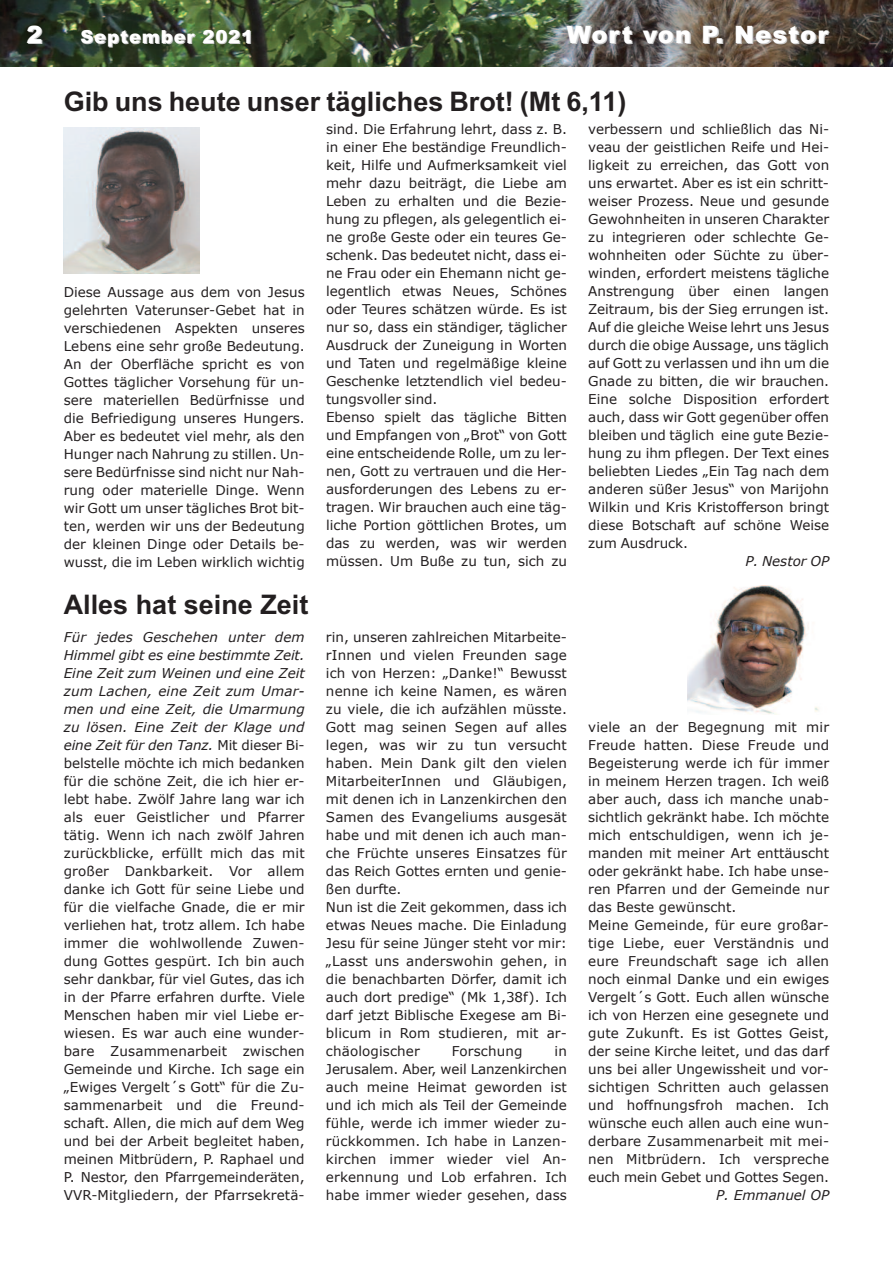
<style>
.page{position:relative;width:893px;height:1263px;background:#fff}
.page>*{position:absolute;margin:0;border:0;box-sizing:border-box;transform-origin:0 0}
.t1{font:700 27px "Arial";color:#231f20}
.t2{font:900 24px "Arial";letter-spacing:.05em;color:#fff}
.t3{font:900 18px "Arial";letter-spacing:.05em;color:#fff}
.t4{font:13.5px/18px "Verdana";color:#231f20;text-align:justify}
.t5{font:italic 13.5px "Verdana";color:#231f20}
.s1{font-style:italic}
</style>
<div class="page">
<img style="left:0;top:0;width:893px;height:66px">
<img style="left:64px;top:128px;width:135px;height:146px">
<img style="left:688px;top:585px;width:131px;height:129px">
<h2 class="t2" style="left:26px;top:20px;width:18px">2</h2>
<h3 class="t3" style="left:80px;top:26px;width:174px">September 2021</h3>
<h2 class="t2" style="left:567px;top:20px;width:263px">Wort von P. Nestor</h2>
<h1 class="t1" style="left:64px;top:86px;width:564px">Gib uns heute unser tägliches Brot! (Mt 6,11)</h1>
<p class="t4" style="left:588px;top:119px;width:242px">verbessern und schließlich das Ni&shy;veau der geistlichen Reife und Hei&shy;ligkeit zu erreichen, das Gott von uns erwartet. Aber es ist ein schritt&shy;weiser Prozess. Neue und gesunde Gewohnheiten in unseren Charakter zu integrieren oder schlechte Ge&shy;wohnheiten oder Süchte zu über&shy;winden, erfordert meistens tägliche Anstrengung über einen langen Zeitraum, bis der Sieg errungen ist.<br>Auf die gleiche Weise lehrt uns Jesus durch die obige Aussage, uns täglich auf Gott zu verlassen und ihn um die Gnade zu bitten, die wir brauchen.<br>Eine solche Disposition erfordert auch, dass wir Gott gegenüber offen bleiben und täglich eine gute Bezie&shy;hung zu ihm pflegen. Der Text eines beliebten Liedes „Ein Tag nach dem anderen süßer Jesus“ von Marijohn Wilkin und Kris Kristofferson bringt diese Botschaft auf schöne Weise zum Ausdruck.</p>
<p class="t5" style="left:745px;top:552px;width:85px">P. Nestor OP</p>
<p class="t4" style="left:326px;top:119px;width:242px;text-align:left">sind. Die Erfahrung lehrt, dass z. B. in einer Ehe beständige Freundlich&shy;keit, Hilfe und Aufmerksamkeit viel mehr dazu beiträgt, die Liebe am Leben zu erhalten und die Bezie&shy;hung zu pflegen, als gelegentlich ei&shy;ne große Geste oder ein teures Ge&shy;schenk. Das bedeutet nicht, dass ei&shy;ne Frau oder ein Ehemann nicht ge&shy;legentlich etwas Neues, Schönes oder Teures schätzen würde. Es ist nur so, dass ein ständiger, täglicher Ausdruck der Zuneigung in Worten und Taten und regelmäßige kleine Geschenke letztendlich viel bedeu&shy;tungsvoller sind.<br>Ebenso spielt das tägliche Bitten und Empfangen von „Brot“ von Gott eine entscheidende Rolle, um zu ler&shy;nen, Gott zu vertrauen und die Her&shy;ausforderungen des Lebens zu er&shy;tragen. Wir brauchen auch eine täg&shy;liche Portion göttlichen Brotes, um das zu werden, was wir werden müssen. Um Buße zu tun, sich zu</p>
<p class="t4" style="left:64px;top:282px;width:242px">Diese Aussage aus dem von Jesus gelehrten Vaterunser-Gebet hat in verschiedenen Aspekten unseres Lebens eine sehr große Bedeutung.<br>An der Oberfläche spricht es von Gottes täglicher Vorsehung für un&shy;sere materiellen Bedürfnisse und die Befriedigung unseres Hungers.<br>Aber es bedeutet viel mehr, als den Hunger nach Nahrung zu stillen. Un&shy;sere Bedürfnisse sind nicht nur Nah&shy;rung oder materielle Dinge. Wenn wir Gott um unser tägliches Brot bit&shy;ten, werden wir uns der Bedeutung der kleinen Dinge oder Details be&shy;wusst, die im Leben wirklich wichtig</p>
<h1 class="t1" style="left:64px;top:589px;width:246px">Alles hat seine Zeit</h1>
<p class="t4" style="left:64px;top:627px;width:242px"><span class="s1">Für jedes Geschehen unter dem Himmel gibt es eine bestimmte Zeit.<br>Eine Zeit zum Weinen und eine Zeit zum Lachen, eine Zeit zum Umar&shy;men und eine Zeit, die Umarmung zu lösen. Eine Zeit der Klage und eine Zeit für den Tanz.</span> Mit dieser Bi&shy;belstelle möchte ich mich bedanken für die schöne Zeit, die ich hier er&shy;lebt habe. Zwölf Jahre lang war ich als euer Geistlicher und Pfarrer tätig. Wenn ich nach zwölf Jahren zurückblicke, erfüllt mich das mit großer Dankbarkeit. Vor allem danke ich Gott für seine Liebe und für die vielfache Gnade, die er mir verliehen hat, trotz allem. Ich habe immer die wohlwollende Zuwen&shy;dung Gottes gespürt. Ich bin auch sehr dankbar, für viel Gutes, das ich in der Pfarre erfahren durfte. Viele Menschen haben mir viel Liebe er&shy;wiesen. Es war auch eine wunder&shy;bare Zusammenarbeit zwischen Gemeinde und Kirche. Ich sage ein „Ewiges Vergelt´s Gott“ für die Zu&shy;sammenarbeit und die Freund&shy;schaft. Allen, die mich auf dem Weg und bei der Arbeit begleitet haben, meinen Mitbrüdern, P. Raphael und P. Nestor, den Pfarrgemeinderäten, VVR-Mitgliedern, der Pfarrsekretä-</p>
<p class="t4" style="left:326px;top:627px;width:242px;text-align:left">rin, unseren zahlreichen Mitarbeite&shy;rInnen und vielen Freunden sage ich von Herzen: „Danke!“ Bewusst nenne ich keine Namen, es wären zu viele, die ich aufzählen müsste.<br>Gott mag seinen Segen auf alles legen, was wir zu tun versucht haben. Mein Dank gilt den vielen<br>MitarbeiterInnen und Gläubigen, mit denen ich in Lanzenkirchen den<br>Samen des Evangeliums ausgesät habe und mit denen ich auch man&shy;che Früchte unseres Einsatzes für das Reich Gottes ernten und genie&shy;ßen durfte.<br>Nun ist die Zeit gekommen, dass ich etwas Neues mache. Die Einladung<br>Jesu für seine Jünger steht vor mir: „Lasst uns anderswohin gehen, in die benachbarten Dörfer, damit ich auch dort predige“ (Mk 1,38f). Ich darf jetzt Biblische Exegese am Bi&shy;blicum in Rom studieren, mit ar&shy;chäologischer</p>
<p class="t4" style="left:452px;top:1041px;width:72px">Forschung</p>
<p class="t4" style="left:326px;top:1041px;width:242px;text-indent:229px">in Jerusalem. Aber, weil Lanzenkirchen auch meine Heimat geworden ist und ich mich als Teil der Gemeinde fühle, werde ich immer wieder zu&shy;rückkommen. Ich habe in Lanzen&shy;kirchen immer wieder viel An&shy;erkennung und Lob erfahren. Ich habe immer wieder gesehen, dass</p>
<p class="t4" style="left:588px;top:717px;width:242px;text-align:left">viele an der Begegnung mit mir<br>Freude hatten. Diese Freude und<br>Begeisterung werde ich für immer in meinem Herzen tragen. Ich weiß aber auch, dass ich manche unab&shy;sichtlich gekränkt habe. Ich möchte mich entschuldigen, wenn ich je&shy;manden mit meiner Art enttäuscht oder gekränkt habe. Ich habe unse&shy;ren Pfarren und der Gemeinde nur das Beste gewünscht.<br>Meine Gemeinde, für eure großar&shy;tige Liebe, euer Verständnis und eure Freundschaft sage ich allen noch einmal Danke und ein ewiges<br>Vergelt´s Gott. Euch allen wünsche ich von Herzen eine gesegnete und gute Zukunft. Es ist Gottes Geist, der seine Kirche leitet, und das darf uns bei aller Ungewissheit und vor&shy;sichtigen Schritten auch gelassen und hoffnungsfroh machen. Ich wünsche euch allen auch eine wun&shy;derbare Zusammenarbeit mit mei&shy;nen Mitbrüdern. Ich verspreche euch mein Gebet und Gottes Segen.</p>
<p class="t5" style="left:716px;top:1186px;width:115px">P. Emmanuel OP</p>
</div>
